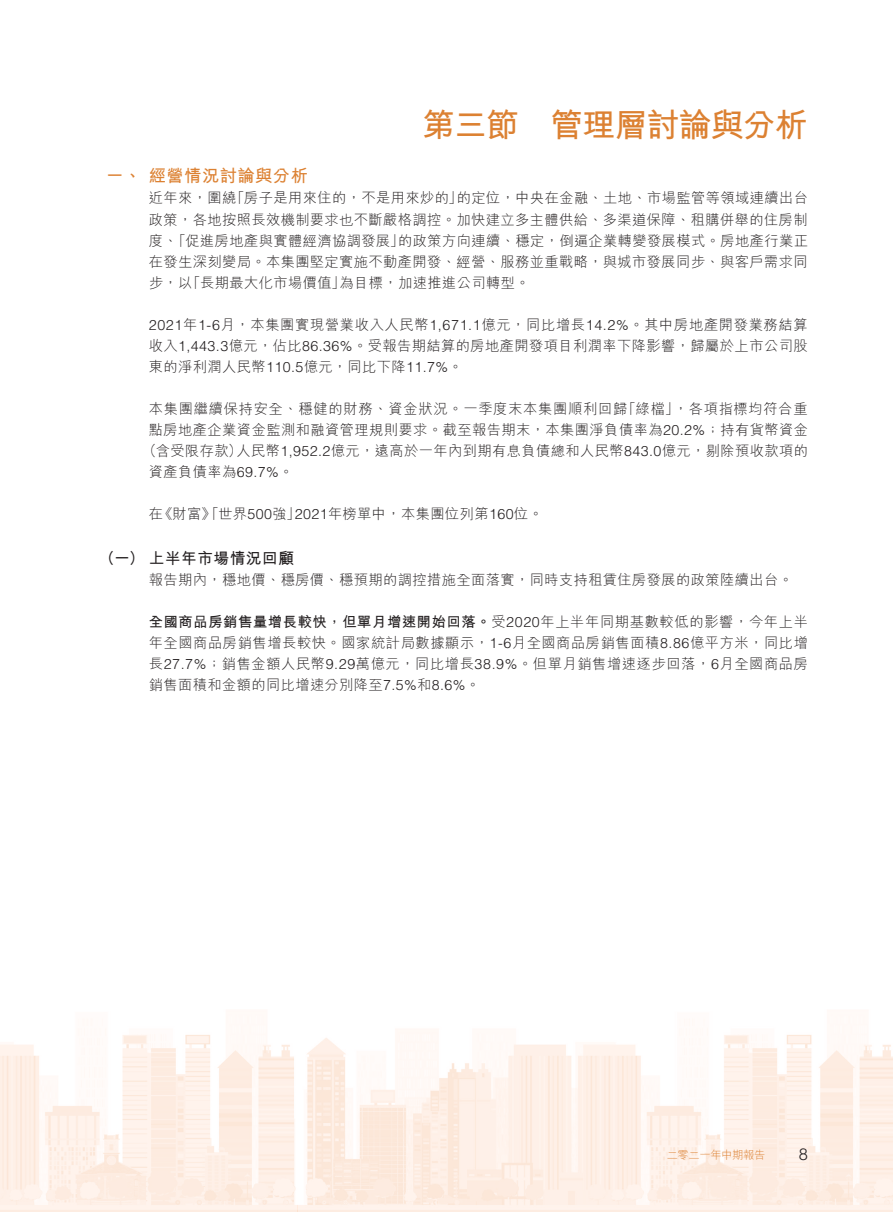
<style>
.page{position:relative;width:893px;height:1212px;background:#fff}
.page>*{position:absolute;margin:0;border:0;box-sizing:border-box;transform-origin:0 0}
.t1{font:700 33px "M Hei HK";letter-spacing:-.03em;color:#dc8132}
.t2{font:700 17.25px "M Hei HK";letter-spacing:.03em;color:#dc8132}
.t3{font:300 16.5px "Helvetica LT Std";color:#231f20}
.t4{font:700 15.75px "M Hei HK";letter-spacing:.03em;color:#231f20}
.t5{font:300 14.25px/21px "M Hei HK";letter-spacing:.03em;color:#231f20;text-align:justify}
.t6{font:300 14.25px "M Hei HK";letter-spacing:.05em;color:#231f20}
.t7{font:300 11.25px "M Hei HK";letter-spacing:-.03em;color:#dc8132}
.s1{font-family:"Helvetica LT Std"}
.s2{font-weight:700}
</style>
<div class="page">
<img style="left:0;top:1029px;width:893px;height:183px">
<h1 class="t1" style="left:422px;top:101px;width:387px">第三節　管理層討論與分析</h1>
<p class="t2" style="left:106px;top:164px;width:203px">一、經營情況討論與分析</p>
<p class="t5" style="left:149px;top:187px;width:661px">近年來，圍繞「房子是用來住的，不是用來炒的」的定位，中央在金融、土地、市場監管等領域連續出台政策，各地按照長效機制要求也不斷嚴格調控。加快建立多主體供給、多渠道保障、租購併舉的住房制度、「促進房地產與實體經濟協調發展」的政策方向連續、穩定，倒逼企業轉變發展模式。房地產行業正在發生深刻變局。本集團堅定實施不動產開發、經營、服務並重戰略，與城市發展同步、與客戶需求同步，以「長期最大化市場價值」為目標，加速推進公司轉型。</p>
<p class="t5" style="left:149px;top:313px;width:660px"><span class="s1">2021</span>年<span class="s1">1-6</span>月，本集團實現營業收入人民幣<span class="s1">1,671.1</span>億元，同比增長<span class="s1">14.2%</span>。其中房地產開發業務結算收入<span class="s1">1,443.3</span>億元，佔比<span class="s1">86.36%</span>。受報告期結算的房地產開發項目利潤率下降影響，歸屬於上市公司股東的淨利潤人民幣<span class="s1">110.5</span>億元，同比下降<span class="s1">11.7%</span>。</p>
<p class="t6" style="left:149px;top:398px;width:660px">本集團繼續保持安全、穩健的財務、資金狀況。一季度末本集團順利回歸「綠檔」，各項指標均符合重</p>
<p class="t5" style="left:149px;top:418px;width:661px">點房地產企業資金監測和融資管理規則要求。截至報告期末，本集團淨負債率為<span class="s1">20.2%</span>；持有貨幣資金</p>
<p class="t5" style="left:143px;top:439px;width:667px">（含受限存款）人民幣<span class="s1">1,952.2</span>億元，遠高於一年內到期有息負債總和人民幣<span class="s1">843.0</span>億元，剔除預收款項的</p>
<p class="t5" style="left:149px;top:460px;width:146px">資產負債率為<span class="s1">69.7%</span>。</p>
<p class="t5" style="left:149px;top:502px;width:396px">在《財富》「世界<span class="s1">500</span>強」<span class="s1">2021</span>年榜單中，本集團位列第<span class="s1">160</span>位。</p>
<p class="t4" style="left:99px;top:546px;width:196px">（一）上半年市場情況回顧</p>
<p class="t5" style="left:149px;top:568px;width:646px">報告期內，穩地價、穩房價、穩預期的調控措施全面落實，同時支持租賃住房發展的政策陸續出台。</p>
<p class="t5" style="left:149px;top:610px;width:661px"><span class="s2">全國商品房銷售量增長較快，但單月增速開始回落。</span>受<span class="s1">2020</span>年上半年同期基數較低的影響，今年上半年全國商品房銷售增長較快。國家統計局數據顯示，<span class="s1">1-6</span>月全國商品房銷售面積<span class="s1">8.86</span>億平方米，同比增長<span class="s1">27.7%</span>；銷售金額人民幣<span class="s1">9.29</span>萬億元，同比增長<span class="s1">38.9%</span>。但單月銷售增速逐步回落，<span class="s1">6</span>月全國商品房銷售面積和金額的同比增速分別降至<span class="s1">7.5%</span>和<span class="s1">8.6%</span>。</p>
<p class="t7" style="left:667px;top:1146px;width:100px">二零二一年中期報告</p>
<p class="t3" style="left:799px;top:1144px;width:11px">8</p>
</div>
